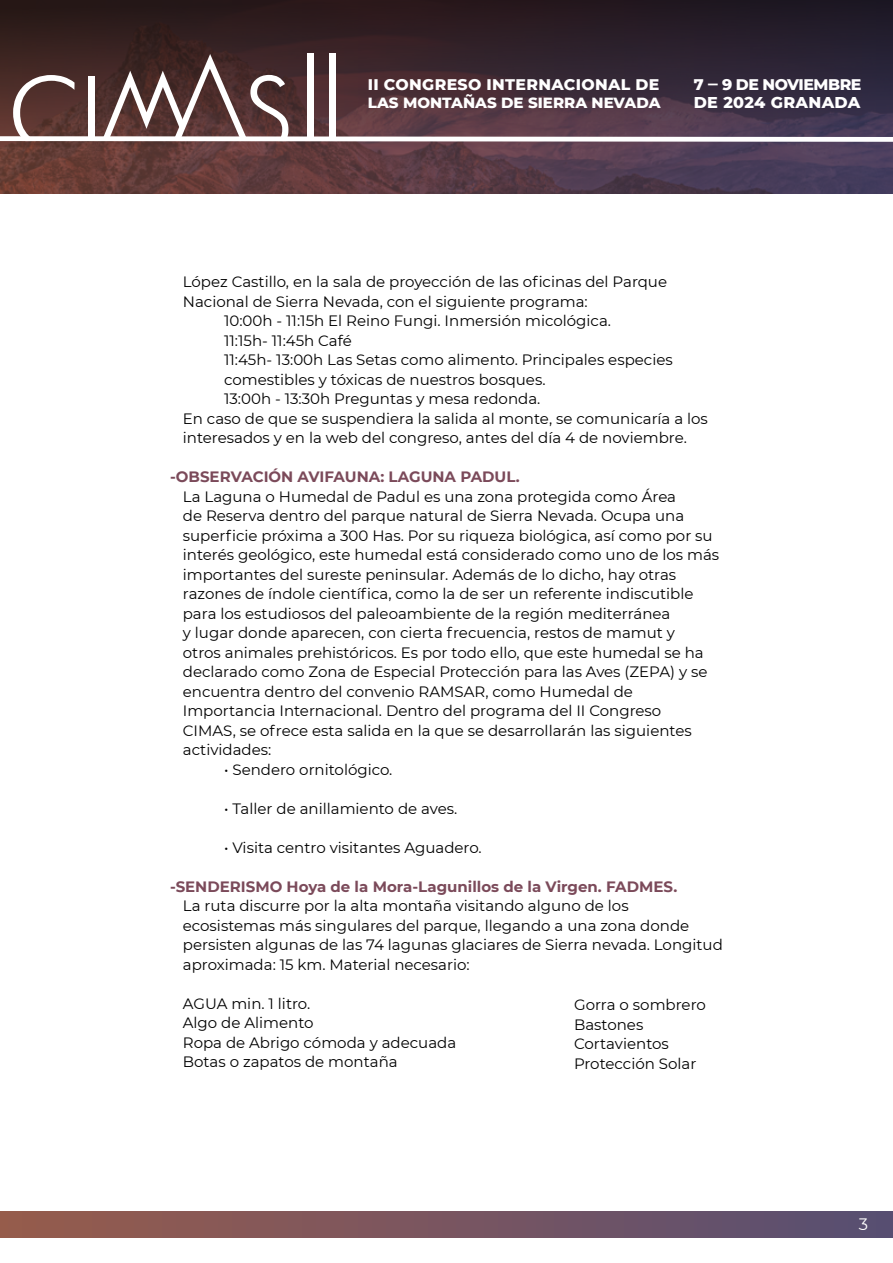
<style>
.page{position:relative;width:893px;height:1263px;background:#fff}
.page>*{position:absolute;margin:0;border:0;box-sizing:border-box;transform-origin:0 0}
.t1{font:16.5px "Montserrat";color:#fff}
.t2{font:800 16.05px "Montserrat";letter-spacing:.02em;color:#fff}
.t3{font:800 15.75px "Montserrat";letter-spacing:.02em;color:#fff}
.t4{font:800 15.75px "Montserrat";letter-spacing:-.03em;color:#fff}
.t5{font:15px/19.5px "Montserrat";color:#000}
.t6{font:700 15px "Montserrat";color:#7b4a5a}
.t7{font:800 15px "Montserrat";color:#fff}
</style>
<div class="page">
<img style="left:0;top:146px;width:893px;height:47px">
<svg style="left:0;top:0;width:893px;height:146px;fill:#2b1d22"></svg>
<svg style="left:0;top:54px;width:893px;height:88px"></svg>
<div style="left:0;top:1212px;width:893px;height:25px;background:linear-gradient(to right,#985c4c,#584e73)"></div>
<p class="t3" style="left:368px;top:73px;width:293px">II CONGRESO INTERNACIONAL DE</p>
<p class="t7" style="left:368px;top:92px;width:294px">LAS MONTAÑAS DE SIERRA NEVADA</p>
<p class="t4" style="left:694px;top:73px;width:169px">7 ‒ 9 DE NOVIEMBRE</p>
<p class="t2" style="left:694px;top:91px;width:168px">DE 2024 GRANADA</p>
<p class="t5" style="left:183px;top:272px;width:486px">López Castillo, en la sala de proyección de las oficinas del Parque</p>
<p class="t5" style="left:183px;top:291px;width:406px">Nacional de Sierra Nevada, con el siguiente programa:</p>
<p class="t5" style="left:224px;top:311px;width:388px">10:00h - 11:15h El Reino Fungi. Inmersión micológica.</p>
<p class="t5" style="left:224px;top:330px;width:129px">11:15h- 11:45h Café</p>
<p class="t5" style="left:224px;top:350px;width:450px">11:45h- 13:00h Las Setas como alimento. Principales especies</p>
<p class="t5" style="left:224px;top:369px;width:323px">comestibles y tóxicas de nuestros bosques.</p>
<p class="t5" style="left:224px;top:389px;width:318px">13:00h - 13:30h Preguntas y mesa redonda.</p>
<p class="t5" style="left:183px;top:408px;width:527px">En caso de que se suspendiera la salida al monte, se comunicaría a los</p>
<p class="t5" style="left:183px;top:428px;width:506px">interesados y en la web del congreso, antes del día 4 de noviembre.</p>
<p class="t6" style="left:170px;top:466px;width:351px">-OBSERVACIÓN AVIFAUNA: LAGUNA PADUL.</p>
<p class="t5" style="left:183px;top:486px;width:538px">La Laguna o Humedal de Padul es una zona protegida como Área<br>de Reserva dentro del parque natural de Sierra Nevada. Ocupa una superficie próxima a 300 Has. Por su riqueza biológica, así como por su interés geológico, este humedal está considerado como uno de los más importantes del sureste peninsular. Además de lo dicho, hay otras razones de índole científica, como la de ser un referente indiscutible para los estudiosos del paleoambiente de la región mediterránea<br>y lugar donde aparecen, con cierta frecuencia, restos de mamut y<br>otros animales prehistóricos. Es por todo ello, que este humedal se ha declarado como Zona de Especial Protección para las Aves (ZEPA) y se encuentra dentro del convenio RAMSAR, como Humedal de Importancia Internacional. Dentro del programa del II Congreso<br>CIMAS, se ofrece esta salida en la que se desarrollarán las siguientes actividades:</p>
<p class="t5" style="left:224px;top:759px;width:170px">• Sendero ornitológico.</p>
<p class="t5" style="left:224px;top:798px;width:235px">• Taller de anillamiento de aves.</p>
<p class="t5" style="left:224px;top:837px;width:259px">• Visita centro visitantes Aguadero.</p>
<p class="t6" style="left:170px;top:876px;width:509px">-SENDERISMO Hoya de la Mora-Lagunillos de la Virgen. FADMES.</p>
<p class="t5" style="left:183px;top:896px;width:541px">La ruta discurre por la alta montaña visitando alguno de los ecosistemas más singulares del parque, llegando a una zona donde persisten algunas de las 74 lagunas glaciares de Sierra nevada. Longitud aproximada: 15 km. Material necesario:</p>
<p class="t5" style="left:183px;top:993px;width:275px">AGUA min. 1 litro.<br>Algo de Alimento<br>Ropa de Abrigo cómoda y adecuada<br>Botas o zapatos de montaña</p>
<p class="t5" style="left:574px;top:995px;width:133px">Gorra o sombrero<br>Bastones<br>Cortavientos<br>Protección Solar</p>
<p class="t1" style="left:859px;top:1213px;width:11px">3</p>
</div>
